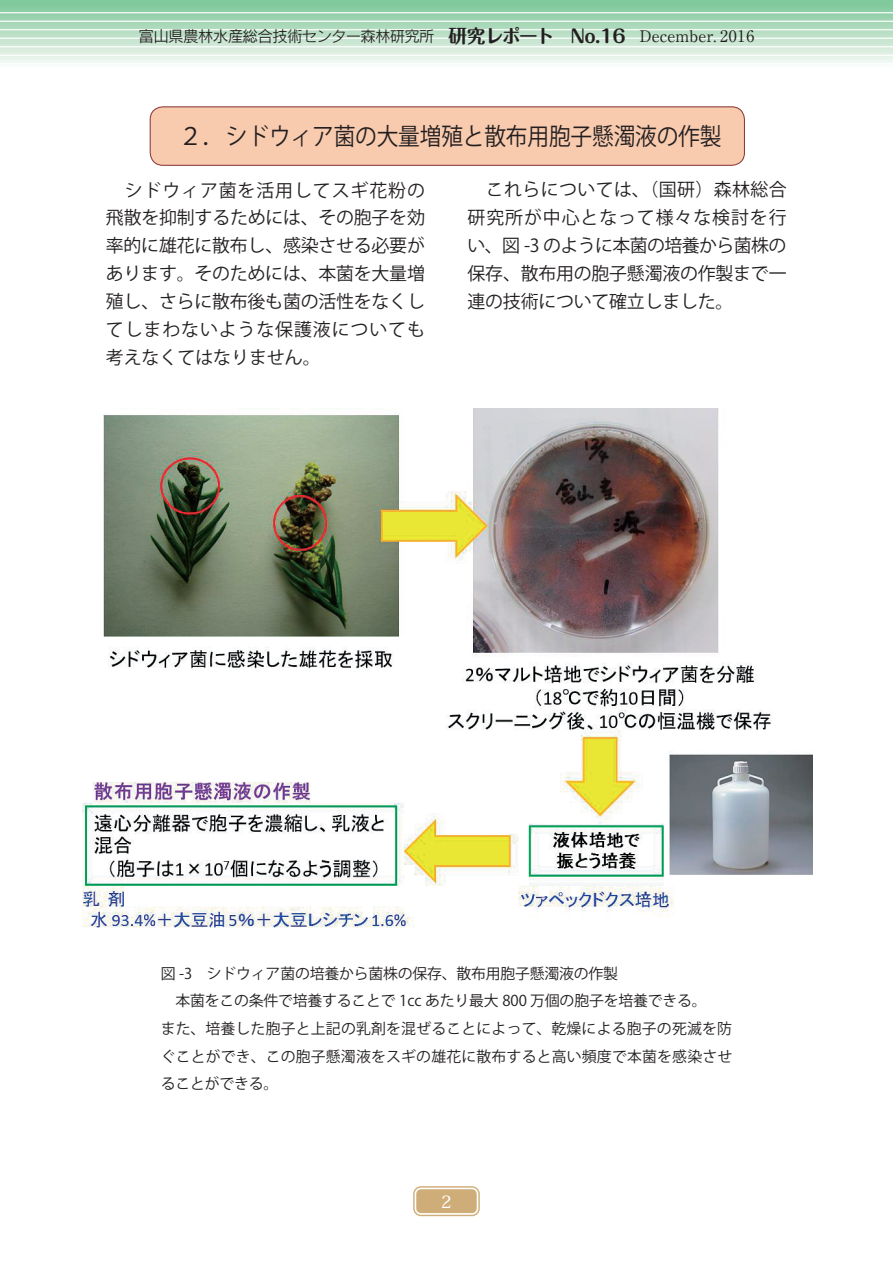
<style>
.page{position:relative;width:893px;height:1263px;background:#fff}
.page>*{position:absolute;margin:0;border:0;box-sizing:border-box;transform-origin:0 0}
.t1{font:23.85px "Koz Go Pr 6 N";letter-spacing:-.01em;color:#231f20}
.t2{font:18px/27.9px "Koz Go Pr 6 N";letter-spacing:-.01em;color:#231f20;text-align:justify}
.t3{font:500 16.95px "Koz Min Pr 6 N";color:#fff}
.t4{font:15.9px "Ryumin Pr 5";color:#231f20}
.t5{font:14.85px/27.6px "Koz Go Pr 6 N";letter-spacing:.01em;color:#231f20}
.s1{font-family:"Rodin Pro M";font-size:15.6px}
.s2{font-family:"Rodin Pro M";font-size:15.45px}
.s3{font-family:"Maru Fo Pro";font-weight:700;font-size:18.6px}
.s4{font-family:"Maru Fo Pro";font-weight:700;font-size:18px}
</style>
<div class="page">
<svg style="left:0;top:0;width:893px;height:63px;background:#b7dfc5"></svg>
<hr style="left:0;top:12px;width:893px;height:1px;background:#fff">
<hr style="left:0;top:21px;width:893px;height:1px;background:#fff">
<hr style="left:0;top:29px;width:893px;height:1px;background:#fff">
<hr style="left:0;top:38px;width:893px;height:1px;background:#fff">
<hr style="left:0;top:46px;width:893px;height:1px;background:#fff">
<hr style="left:0;top:55px;width:893px;height:1px;background:#fff">
<img style="left:82px;top:409px;width:730px;height:519px">
<div style="left:150px;top:107px;width:594px;height:58px;background:#f8caae;border-radius:13px"></div>
<div style="left:150px;top:106px;width:595px;height:60px;border:1px solid #8b3b3b;border-radius:13px"></div>
<svg style="left:413px;top:1186px;width:67px;height:30px"></svg>
<div style="left:415px;top:1188px;width:62px;height:26px;background:#cfad78;border-radius:6px"></div>
<div style="left:415px;top:1187px;width:63px;height:28px;border:2px solid #fff;border-radius:6px"></div>
<p class="t4" style="left:139px;top:24px;width:617px"><span class="s1">富山県農林水産総合技術</span><span class="s2">センター森林研究所　</span><span class="s3">研究レポート</span> <span class="s4">No.16</span> December. 2016</p>
<h1 class="t1" style="left:179px;top:123px;width:544px">２．シドウィア菌の大量増殖と散布用胞子懸濁液の作製</h1>
<p class="t2" style="left:106px;top:176px;width:321px">　シドウィア菌を活用してスギ花粉の飛散を抑制するためには、その胞子を効率的に雄花に散布し、感染させる必要があります。そのためには、本菌を大量増殖し、さらに散布後も菌の活性をなくしてしまわないような保護液についても考えなくてはなりません。</p>
<p class="t2" style="left:467px;top:176px;width:321px">　これらについては、（国研）森林総合研究所が中心となって様々な検討を行い、図 -3 のように本菌の培養から菌株の保存、散布用の胞子懸濁液の作製まで一連の技術について確立しました。</p>
<p class="t5" style="left:161px;top:960px;width:573px">図 -3　シドウィア菌の培養から菌株の保存、散布用胞子懸濁液の作製<br>　本菌をこの条件で培養することで 1cc あたり最大 800 万個の胞子を培養できる。<br>また、培養した胞子と上記の乳剤を混ぜることによって、乾燥による胞子の死滅を防ぐことができ、この胞子懸濁液をスギの雄花に散布すると高い頻度で本菌を感染させることができる。</p>
<p class="t3" style="left:441px;top:1192px;width:12px">2</p>
</div>
